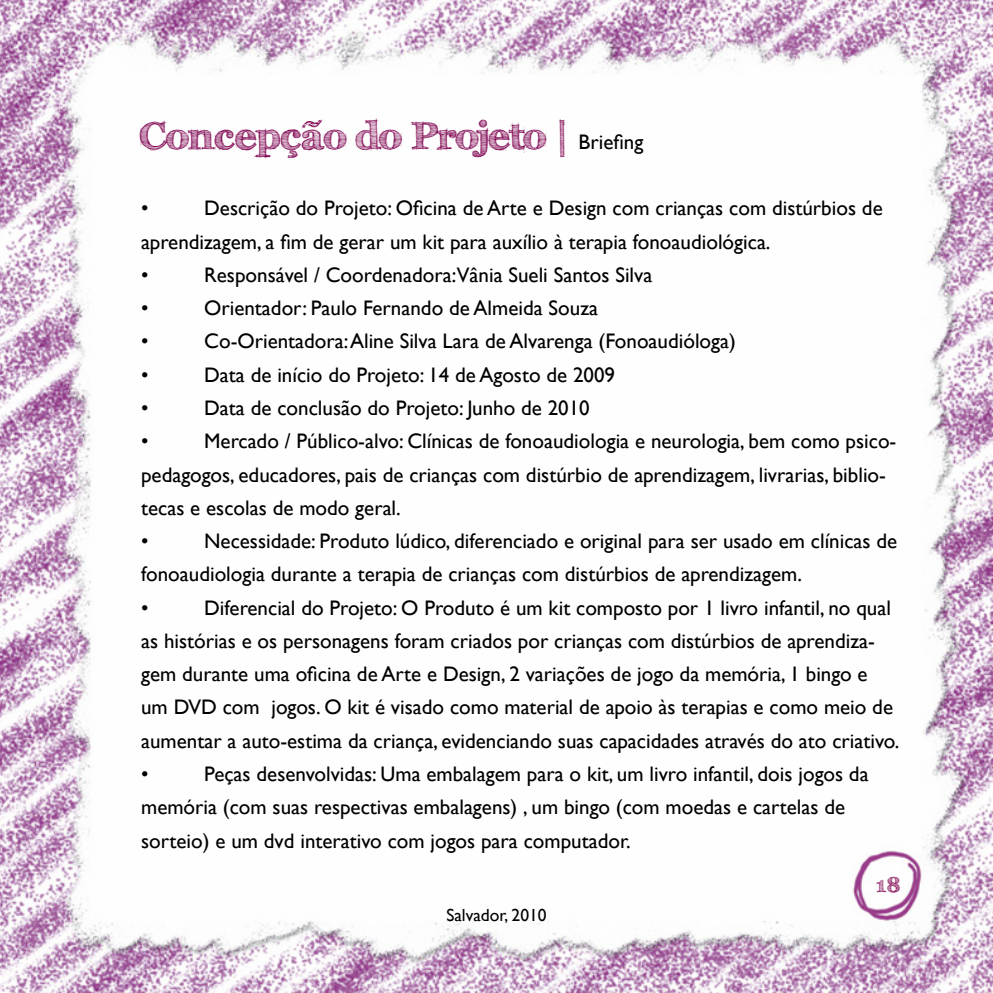
<style>
.page{position:relative;width:993px;height:993px;background:#fff}
.page>*{position:absolute;margin:0;border:0;box-sizing:border-box;transform-origin:0 0}
.t1{font:700 38.5px "FFF Tusj";color:#7d004e}
.t2{font:21px/33.2px "Gill Sans";color:#000}
.t3{font:700 21px "FFF Tusj";color:#7d004e}
.t4{font:17.5px "Gill Sans";color:#000}
.s1{font-family:"Gill Sans";font-weight:400;font-size:21px;color:#000}
</style>
<div class="page">
<img style="left:0;top:0;width:992px;height:992px">
<h1 class="t1" style="left:141px;top:112px;width:503px">Concepção do Projeto | <span class="s1">Briefing</span></h1>
<p class="t2" style="left:141px;top:192px;width:742px;text-indent:63px">Descrição do Projeto: Oficina de Arte e Design com crianças com distúrbios de aprendizagem, a fim de gerar um kit para auxílio à terapia fonoaudiológica.<br>•</p>
<p class="t2" style="left:141px;top:192px;width:9px">•</p>
<p class="t2" style="left:204px;top:258px;width:449px">Responsável / Coordenadora:Vânia Sueli Santos Silva</p>
<p class="t2" style="left:141px;top:292px;width:9px">•</p>
<p class="t2" style="left:204px;top:292px;width:395px">Orientador: Paulo Fernando de Almeida Souza</p>
<p class="t2" style="left:141px;top:325px;width:9px">•</p>
<p class="t2" style="left:204px;top:325px;width:533px">Co-Orientadora: Aline Silva Lara de Alvarenga (Fonoaudióloga)</p>
<p class="t2" style="left:141px;top:358px;width:9px">•</p>
<p class="t2" style="left:204px;top:358px;width:412px">Data de início do Projeto: 14 de Agosto de 2009</p>
<p class="t2" style="left:141px;top:391px;width:9px">•</p>
<p class="t2" style="left:204px;top:391px;width:387px">Data de conclusão do Projeto: Junho de 2010</p>
<p class="t2" style="left:141px;top:425px;width:9px">•</p>
<p class="t2" style="left:141px;top:425px;width:756px;text-indent:63px">Mercado / Público-alvo: Clínicas de fonoaudiologia e neurologia, bem como psico&shy;pedagogos, educadores, pais de crianças com distúrbio de aprendizagem, livrarias, biblio&shy;tecas e escolas de modo geral.<br>•</p>
<p class="t2" style="left:141px;top:524px;width:757px;text-indent:63px">Necessidade: Produto lúdico, diferenciado e original para ser usado em clínicas de fonoaudiologia durante a terapia de crianças com distúrbios de aprendizagem.<br>•</p>
<p class="t2" style="left:141px;top:591px;width:759px;text-indent:63px">Diferencial do Projeto: O Produto é um kit composto por 1 livro infantil, no qual as histórias e os personagens foram criados por crianças com distúrbios de aprendiza&shy;gem durante uma oficina de Arte e Design, 2 variações de jogo da memória, 1 bingo e um DVD com jogos. O kit é visado como material de apoio às terapias e como meio de aumentar a auto-estima da criança, evidenciando suas capacidades através do ato criativo. •</p>
<p class="t2" style="left:141px;top:757px;width:728px;text-indent:63px">Peças desenvolvidas: Uma embalagem para o kit, um livro infantil, dois jogos da memória (com suas respectivas embalagens) , um bingo (com moedas e cartelas de sorteio) e um dvd interativo com jogos para computador.</p>
<p class="t4" style="left:446px;top:904px;width:102px">Salvador, 2010</p>
<p class="t3" style="left:875px;top:871px;width:26px">18</p>
</div>
